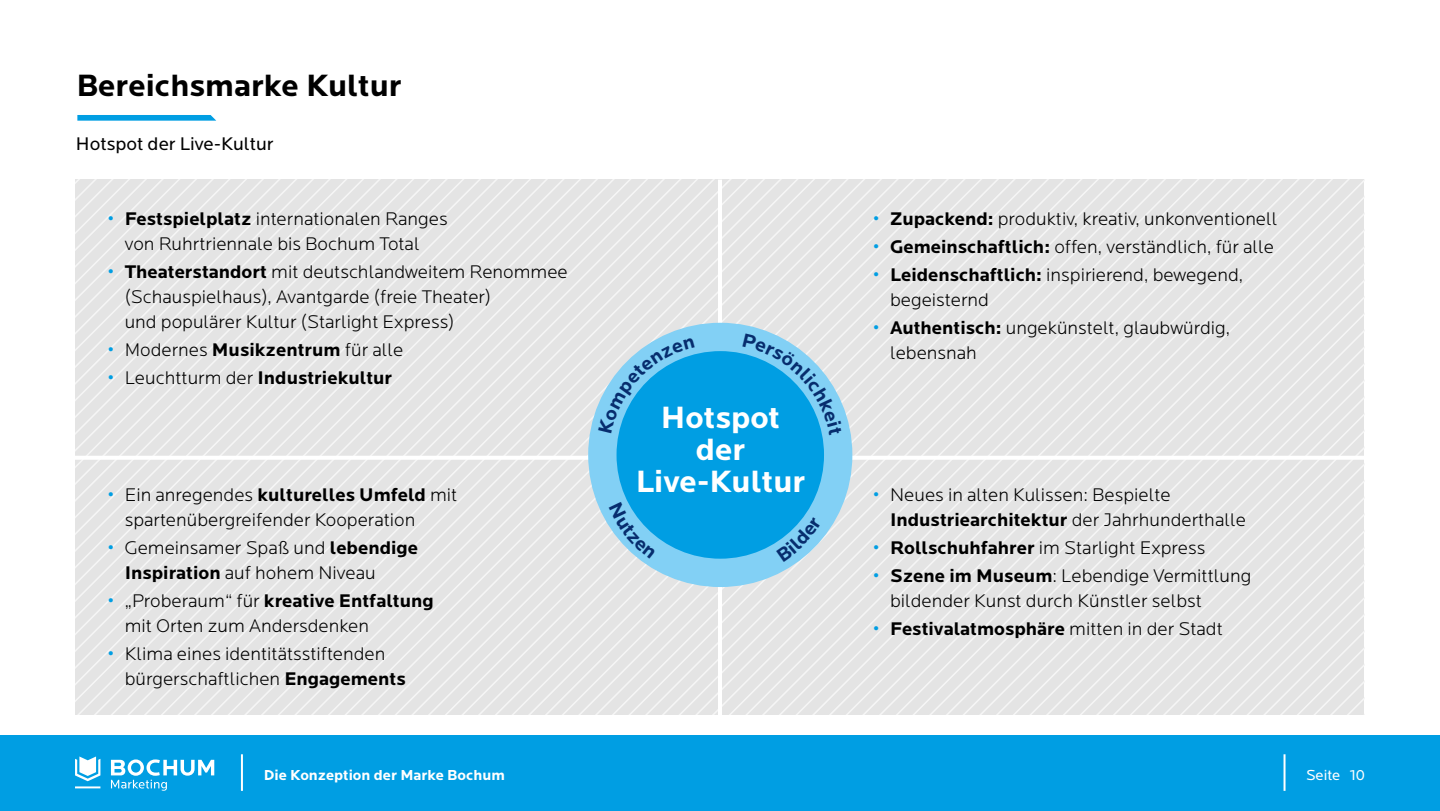
<style>
.page{position:relative;width:1440px;height:811px;background:#fff}
.page>*{position:absolute;margin:0;border:0;box-sizing:border-box;transform-origin:0 0}
.t1{font:700 32px/32px "Locator";color:#fff;text-align:center}
.t2{font:700 32px "Locator";color:#000}
.t3{font:300 19px/25px "Locator";color:#000}
.t4{font:700 19px "Locator";color:#000}
.t5{font:19px "Locator";color:#000}
.t6{font:700 15px "Locator";color:#fff}
.t7{font:15px "Locator";color:#fff}
.s1{color:#009ee3}
.s2{font-weight:700}
.s3{font-weight:300;color:#009ee3}
.s4{font-weight:300}
</style>
<div class="page">
<svg style="left:679px;top:186px;width:685px;height:528px;background:#e6e6e6"></svg>
<svg style="left:687px;top:194px;width:677px;height:520px;background:#e6e6e6"></svg>
<svg style="left:696px;top:202px;width:668px;height:512px;background:#e6e6e6"></svg>
<svg style="left:704px;top:211px;width:660px;height:503px;background:#e6e6e6"></svg>
<svg style="left:722px;top:227px;width:642px;height:487px;background:#e6e6e6"></svg>
<svg style="left:729px;top:236px;width:635px;height:478px;background:#e6e6e6"></svg>
<svg style="left:738px;top:244px;width:626px;height:470px;background:#e6e6e6"></svg>
<svg style="left:746px;top:252px;width:618px;height:462px;background:#e6e6e6"></svg>
<svg style="left:754px;top:261px;width:610px;height:453px;background:#e6e6e6"></svg>
<svg style="left:763px;top:269px;width:601px;height:445px;background:#e6e6e6"></svg>
<svg style="left:771px;top:277px;width:593px;height:437px;background:#e6e6e6"></svg>
<svg style="left:779px;top:286px;width:585px;height:428px;background:#e6e6e6"></svg>
<svg style="left:788px;top:294px;width:576px;height:420px;background:#e6e6e6"></svg>
<svg style="left:796px;top:303px;width:568px;height:411px;background:#e6e6e6"></svg>
<svg style="left:804px;top:311px;width:560px;height:403px;background:#e6e6e6"></svg>
<svg style="left:813px;top:319px;width:551px;height:395px;background:#e6e6e6"></svg>
<svg style="left:821px;top:328px;width:543px;height:386px;background:#e6e6e6"></svg>
<svg style="left:829px;top:336px;width:535px;height:378px;background:#e6e6e6"></svg>
<svg style="left:838px;top:344px;width:526px;height:370px;background:#e6e6e6"></svg>
<svg style="left:846px;top:353px;width:518px;height:361px;background:#e5e6e6"></svg>
<svg style="left:855px;top:361px;width:509px;height:353px;background:#e6e6e6"></svg>
<hr style="left:718px;top:179px;width:4px;height:565px;background:#fff">
<hr style="left:43px;top:456px;width:1347px;height:4px;background:#fff">
<div style="left:588px;top:323px;width:264px;height:264px;background:#82d0f5;border-radius:50%"></div>
<svg style="left:77px;top:115px;width:139px;height:6px"></svg>
<div style="left:617px;top:351px;width:207px;height:207px;background:#009ee3;border-radius:50%"></div>
<div style="left:0;top:735px;width:1440px;height:76px;background:#009ee3"></div>
<svg style="left:75px;top:756px;width:139px;height:34px"></svg>
<hr style="left:241px;top:754px;width:2px;height:37px;background:#fff">
<hr style="left:1284px;top:754px;width:2px;height:37px;background:#fff">
<svg style="left:598px;top:337px;width:97px;height:95px"></svg>
<svg style="left:742px;top:333px;width:100px;height:101px"></svg>
<svg style="left:609px;top:502px;width:47px;height:57px"></svg>
<svg style="left:776px;top:517px;width:46px;height:44px"></svg>
<h1 class="t2" style="left:76px;top:67px;width:327px">Bereichsmarke Kultur</h1>
<p class="t5" style="left:76px;top:134px;width:199px">Hotspot der Live-Kultur</p>
<p class="t3" style="left:108px;top:207px;width:341px;text-align:center"><span class="s1">•</span> <span class="s2">Festspielplatz</span> internationalen Ranges von Ruhrtriennale bis Bochum Total</p>
<p class="t3" style="left:125px;top:260px;width:445px;text-indent:-17px"><span class="s1">•</span> <span class="s2">Theaterstandort</span> mit deutschlandweitem Renommee (Schauspielhaus), Avantgarde (freie Theater)<br>und populärer Kultur (Starlight Express)</p>
<p class="t3" style="left:108px;top:338px;width:297px"><span class="s1">•</span> Modernes <span class="s2">Musikzentrum</span> für alle</p>
<p class="t4" style="left:108px;top:367px;width:286px"><span class="s3">•</span> <span class="s4">Leuchtturm der</span> Industriekultur</p>
<p class="t3" style="left:125px;top:482px;width:334px;text-indent:-17px"><span class="s1">•</span> Ein anregendes <span class="s2">kulturelles Umfeld</span> mit spartenübergreifender Kooperation</p>
<p class="t3" style="left:125px;top:535px;width:295px;text-indent:-17px"><span class="s1">•</span> Gemeinsamer Spaß und <span class="s2">lebendige<br>Inspiration</span> auf hohem Niveau</p>
<p class="t3" style="left:125px;top:588px;width:311px;text-indent:-17px"><span class="s1">•</span> „Proberaum“ für <span class="s2">kreative Entfaltung </span>mit Orten zum Andersdenken</p>
<p class="t3" style="left:125px;top:642px;width:283px;text-indent:-17px"><span class="s1">•</span> Klima eines identitätsstiftenden bürgerschaftlichen <span class="s2">Engagements</span></p>
<h1 class="t1" style="left:636px;top:402px;width:171px">Hotspot der<br>Live-Kultur</h1>
<p class="t3" style="left:873px;top:207px;width:406px"><span class="s1">•</span> <span class="s2">Zupackend:</span> produktiv, kreativ, unkonventionell</p>
<p class="t3" style="left:873px;top:235px;width:402px"><span class="s1">•</span> <span class="s2">Gemeinschaftlich:</span> offen, verständlich, für alle</p>
<p class="t3" style="left:890px;top:263px;width:355px;text-indent:-17px"><span class="s1">•</span> <span class="s2">Leidenschaftlich:</span> inspirierend, bewegend, begeisternd</p>
<p class="t3" style="left:890px;top:316px;width:342px;text-indent:-17px"><span class="s1">•</span> <span class="s2">Authentisch:</span> ungekünstelt, glaubwürdig, lebensnah</p>
<p class="t3" style="left:890px;top:483px;width:357px;text-indent:-17px"><span class="s1">•</span> Neues in alten Kulissen: Bespielte<br><span class="s2">Industriearchitektur</span> der Jahrhunderthalle</p>
<p class="t3" style="left:873px;top:536px;width:334px"><span class="s1">•</span> <span class="s2">Rollschuhfahrer</span> im Starlight Express</p>
<p class="t3" style="left:890px;top:564px;width:363px;text-indent:-17px"><span class="s1">•</span> <span class="s2">Szene im Museum</span>: Lebendige Vermittlung bildender Kunst durch Künstler selbst</p>
<p class="t4" style="left:873px;top:618px;width:351px"><span class="s3">•</span> Festivalatmosphäre <span class="s4">mitten in der Stadt</span></p>
<p class="t6" style="left:264px;top:766px;width:242px">Die Konzeption der Marke Bochum</p>
<p class="t7" style="left:1306px;top:766px;width:60px">Seite 10</p>
</div>
